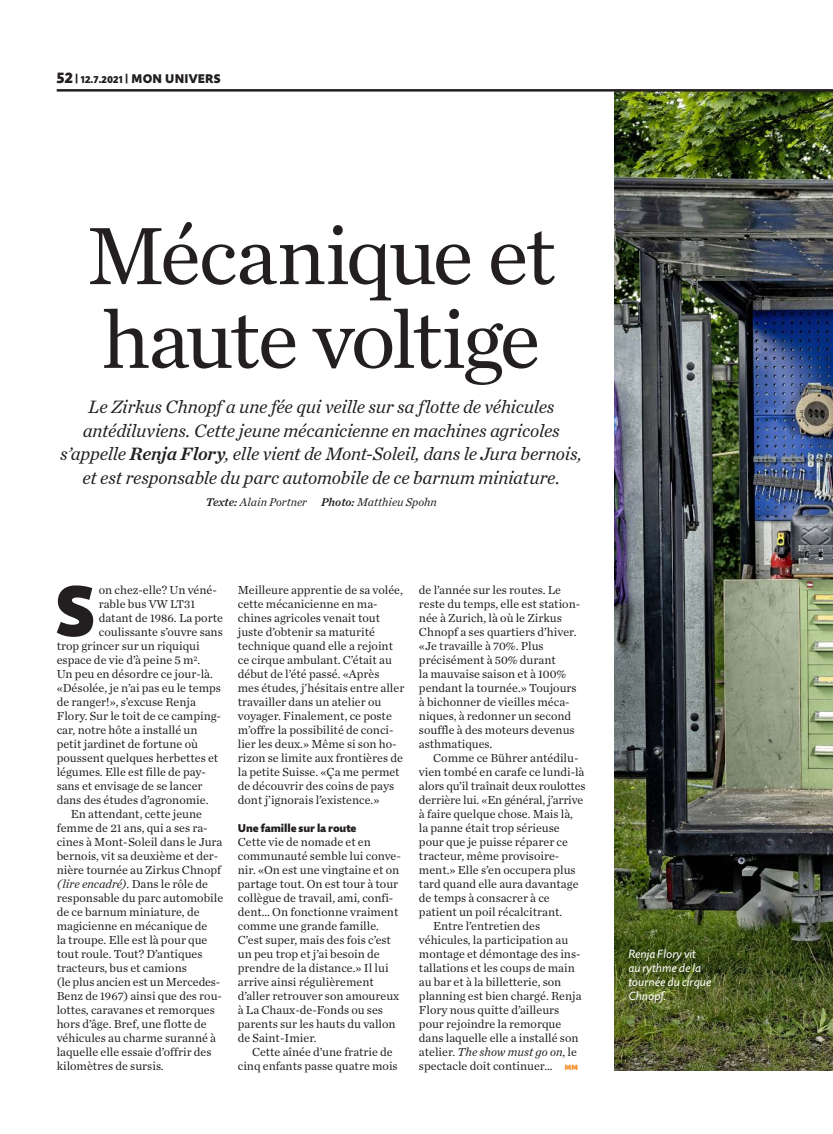
<style>
.page{position:relative;width:833px;height:1134px;background:#fff}
.page>*{position:absolute;margin:0;border:0;box-sizing:border-box;transform-origin:0 0}
._110_TI_68_CT_x04{font:85px/83.8px "Chronicle Text G1";letter-spacing:-.04em;color:#231f20}
._210_LT_Initial_CT_x{font:900 71.38px "Quire Sans Pro";color:#231f20}
._120_UT_15_CT_x06{font:italic 18.75px/23.8px "Chronicle Text G1";letter-spacing:-.01em;color:#231f20;text-align:center}
._300_Rubrik_Ausgabe{font:900 12.5px "Quire Sans Pro";letter-spacing:.015em;color:#231f20}
._211_LT_Einzug_CT_x0{font:12.25px/14px "Chronicle Text G1";color:#231f20}
._212_LT_stumpf_CT_x0{font:12.25px/14px "Chronicle Text G1";color:#231f20}
._210_LT_Initial_CT_x-2{font:12.25px "Chronicle Text G1";color:#231f20}
._310_Legende_QS_x11{font:italic 11.75px/14px "Quire Sans Pro";color:#fff}
._130_AU_CT_x07{font:italic 11.75px "Chronicle Text G1";color:#231f20}
._250_ZT_QS_x09{font:900 11.25px "Quire Sans Pro";color:#231f20}
._300_Rubrik_Ausgabe-2{font:900 10px "Quire Sans Pro";letter-spacing:.015em;color:#231f20}
.s1{font-size:15px}
.s2{font-size:10.75px}
.s3{font-family:"Chronicle Text G1 Semi"}
.s4{font-size:11.75px}
.s5{font-style:italic}
.s6{font-family:"Quire Sans Pro";font-weight:900;font-size:7.5px;color:#f6891f}
</style>
<div class="page">
<img style="left:614px;top:92px;width:219px;height:978px">
<hr style="left:57px;top:89px;width:776px;height:3px;background:#231f20">
<p class="_300_Rubrik_Ausgabe-2" style="left:57px;top:73px;width:73px"><span class="s1">52</span> <span class="s2">|</span> 12.7.2021 <span class="s2">|</span></p>
<p class="_300_Rubrik_Ausgabe" style="left:132px;top:71px;width:91px">MON UNIVERS</p>
<p class="_110_TI_68_CT_x04" style="left:87px;top:209px;width:471px">Mécanique et haute voltige</p>
<p class="_120_UT_15_CT_x06" style="left:60px;top:394px;width:523px">Le Zirkus Chnopf a une fée qui veille sur sa flotte de véhicules antédiluviens. Cette jeune mécanicienne en machines agricoles s’appelle <span class="s3">Renja Flory</span>, elle vient de Mont-Soleil, dans le Jura bernois, et est responsable du parc automobile de ce barnum miniature.</p>
<p class="_130_AU_CT_x07" style="left:206px;top:493px;width:233px"><span class="s3">Texte:</span> Alain Portner <span class="s3">Photo:</span> Matthieu Spohn</p>
<p class="_210_LT_Initial_CT_x" style="left:56px;top:565px;width:41px">S</p>
<p class="_210_LT_Initial_CT_x-2" style="left:99px;top:581px;width:120px">on chez-elle? Un véné-</p>
<p class="_210_LT_Initial_CT_x-2" style="left:99px;top:595px;width:98px">rable bus <span class="s4">VW LT31</span></p>
<p class="_210_LT_Initial_CT_x-2" style="left:99px;top:609px;width:126px">datant de <span class="s4">1986</span>. La porte</p>
<p class="_210_LT_Initial_CT_x-2" style="left:99px;top:623px;width:126px">coulissante s’ouvre sans</p>
<p class="_210_LT_Initial_CT_x-2" style="left:57px;top:637px;width:144px">trop grincer sur un riquiqui</p>
<p class="_210_LT_Initial_CT_x-2" style="left:57px;top:651px;width:145px">espace de vie d’à peine 5 m<sup>2</sup>.</p>
<p class="_210_LT_Initial_CT_x-2" style="left:57px;top:665px;width:158px">Un peu en désordre ce jour-là.</p>
<p class="_210_LT_Initial_CT_x-2" style="left:57px;top:679px;width:166px">«Désolée, je n’ai pas eu le temps</p>
<p class="_210_LT_Initial_CT_x-2" style="left:57px;top:693px;width:141px">de ranger!», s’excuse Renja</p>
<p class="_210_LT_Initial_CT_x-2" style="left:57px;top:707px;width:166px">Flory. Sur le toit de ce camping-</p>
<p class="_210_LT_Initial_CT_x-2" style="left:57px;top:721px;width:142px">car, notre hôte a installé un</p>
<p class="_210_LT_Initial_CT_x-2" style="left:57px;top:735px;width:143px">petit jardinet de fortune où</p>
<p class="_210_LT_Initial_CT_x-2" style="left:57px;top:749px;width:163px">poussent quelques herbettes et</p>
<p class="_210_LT_Initial_CT_x-2" style="left:57px;top:763px;width:151px">légumes. Elle est fille de pay-</p>
<p class="_210_LT_Initial_CT_x-2" style="left:57px;top:777px;width:147px">sans et envisage de se lancer</p>
<p class="_210_LT_Initial_CT_x-2" style="left:57px;top:791px;width:153px">dans des études d’agronomie.</p>
<p class="_211_LT_Einzug_CT_x0" style="left:57px;top:806px;width:168px;text-indent:14px">En attendant, cette jeune femme de <span class="s4">21</span> ans, qui a ses ra&shy;cines à Mont-Soleil dans le Jura bernois, vit sa deuxième et der&shy;nière tournée au Zirkus Chnopf <span class="s5">(lire encadré)</span>. Dans le rôle de responsable du parc automobile de ce barnum miniature, de magicienne en mécanique de<br>la troupe. Elle est là pour que tout roule. Tout? D’antiques tracteurs, bus et camions<br>(le plus ancien est un Mercedes-<br>Benz de <span class="s4">1967</span>) ainsi que des rou&shy;lottes, caravanes et remorques hors d’âge. Bref, une flotte de véhicules au charme suranné à laquelle elle essaie d’offrir des kilomètres de sursis.</p>
<p class="_212_LT_stumpf_CT_x0" style="left:238px;top:582px;width:168px">Meilleure apprentie de sa volée, cette mécanicienne en ma&shy;chines agricoles venait tout juste d’obtenir sa maturité technique quand elle a rejoint ce cirque ambulant. C’était au début de l’été passé. «Après<br>mes études, j’hésitais entre aller travailler dans un atelier ou voyager. Finalement, ce poste m’offre la possibilité de conci&shy;lier les deux.» Même si son ho&shy;rizon se limite aux frontières de la petite Suisse. «Ça me permet de découvrir des coins de pays dont j’ignorais l’existence.»</p>
<p class="_250_ZT_QS_x09" style="left:238px;top:821px;width:120px">Une famille sur la route</p>
<p class="_212_LT_stumpf_CT_x0" style="left:238px;top:834px;width:165px">Cette vie de nomade et en communauté semble lui conve&shy;nir. «On est une vingtaine et on partage tout. On est tour à tour collègue de travail, ami, confi&shy;dent… On fonctionne vraiment comme une grande famille.<br>C’est super, mais des fois c’est un peu trop et j’ai besoin de prendre de la distance.» Il lui arrive ainsi régulièrement d’aller retrouver son amoureux à La Chaux-de-Fonds ou ses parents sur les hauts du vallon de Saint-Imier.</p>
<p class="_211_LT_Einzug_CT_x0" style="left:238px;top:1044px;width:161px;text-indent:14px">Cette aînée d’une fratrie de cinq enfants passe quatre mois</p>
<p class="_211_LT_Einzug_CT_x0" style="left:419px;top:582px;width:163px">de l’année sur les routes. Le reste du temps, elle est station&shy;née à Zurich, là où le Zirkus<br>Chnopf a ses quartiers d’hiver. «Je travaille à <span class="s4">70</span>%. Plus précisément à <span class="s4">50</span>% durant<br>la mauvaise saison et à <span class="s4">100</span>% pendant la tournée.» Toujours à bichonner de vieilles méca&shy;niques, à redonner un second souffle à des moteurs devenus asthmatiques.</p>
<p class="_211_LT_Einzug_CT_x0" style="left:419px;top:750px;width:168px;text-indent:14px">Comme ce Bührer antédilu&shy;vien tombé en carafe ce lundi-là alors qu’il traînait deux roulottes derrière lui. «En général, j’arrive à faire quelque chose. Mais là,<br>la panne était trop sérieuse pour que je puisse réparer ce tracteur, même provisoire&shy;ment.» Elle s’en occupera plus tard quand elle aura davantage de temps à consacrer à ce patient un poil récalcitrant.</p>
<p class="_211_LT_Einzug_CT_x0" style="left:419px;top:918px;width:164px;text-indent:14px">Entre l’entretien des véhicules, la participation au montage et démontage des ins&shy;tallations et les coups de main au bar et à la billetterie, son planning est bien chargé. Renja<br>Flory nous quitte d’ailleurs pour rejoindre la remorque dans laquelle elle a installé son atelier. <span class="s5">The show must go on</span>, le spectacle doit continuer… <span class="s6">MM</span></p>
<p class="_310_Legende_QS_x11" style="left:628px;top:947px;width:85px">Renja Flory vit<br>au rythme de la tournée du cirque<br>Chnopf.</p>
</div>
